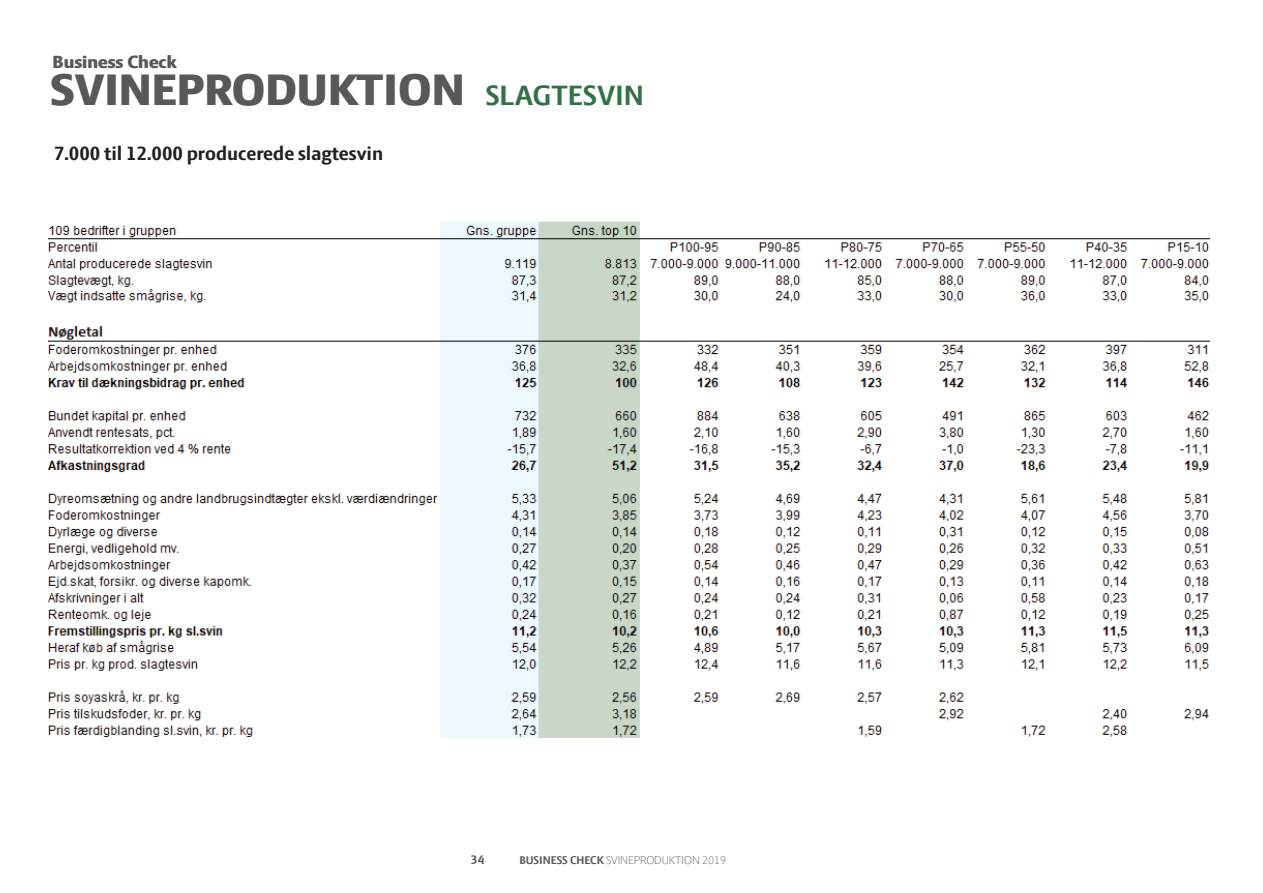
<style>
.page{position:relative;width:1263px;height:893px;background:#fff}
.page>*{position:absolute;margin:0;border:0;box-sizing:border-box;transform-origin:0 0}
.t1{font:800 47.4px "LF Press Sans";color:#57585a}
.t2{font:700 21px "LF Press Sans";color:#231f20}
.t3{font:800 18.9px "LF Press Sans";color:#57585a}
.t4{font:700 13.5px "LF Press Sans";color:#57585a}
.t5{font:300 12px "LF Press Sans";color:#57585a}
.s1{font-weight:700;font-size:30px;color:#337146}
.s2{font-weight:700}
</style>
<div class="page">
<img style="left:49px;top:221px;width:1161px;height:517px">
<p class="t3" style="left:53px;top:51px;width:126px">Business Check</p>
<h1 class="t1" style="left:51px;top:63px;width:594px">SVINEPRODUKTION <span class="s1">SLAGTESVIN</span></h1>
<p class="t2" style="left:54px;top:141px;width:331px">7.000 til 12.000 producerede slagtesvin</p>
<p class="t4" style="left:471px;top:852px;width:15px">34</p>
<p class="t5" style="left:520px;top:853px;width:208px"><span class="s2">BUSINESS CHECK</span> SVINEPRODUKTION 2019</p>
</div>
